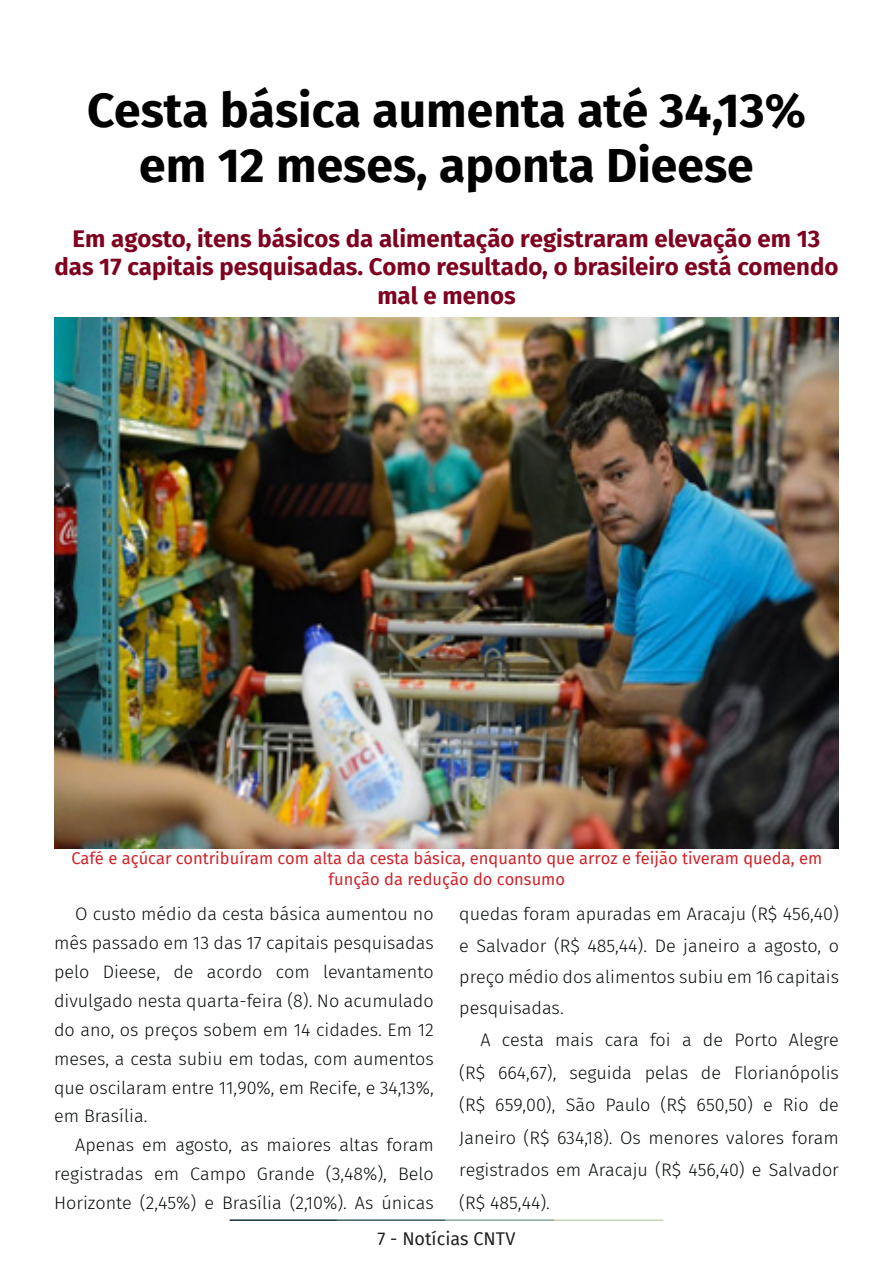
<style>
.page{position:relative;width:893px;height:1263px;background:#fff}
.page>*{position:absolute;margin:0;border:0;box-sizing:border-box;transform-origin:0 0}
.t1{font:700 48px/55.5px "Fira Sans";color:#000001;text-align:center}
.t2{font:700 24px/28.5px "Fira Sans";color:#7e0220;text-align:center}
.t3{font:300 18px/28.8px "Fira Sans";color:#080d0b;text-align:justify}
.t4{font:18px "Fira Sans";color:#231f20}
.t5{font:16.5px/21px "Fira Sans";color:#d1232a;text-align:center}
</style>
<div class="page">
<hr style="left:230px;top:1219px;width:107px;height:2px;background:#0e323f">
<hr style="left:337px;top:1219px;width:109px;height:2px;background:#3a5f6d">
<hr style="left:446px;top:1219px;width:109px;height:2px;background:#87a59a">
<hr style="left:555px;top:1219px;width:108px;height:2px;background:#c6d5b7">
<img style="left:54px;top:317px;width:785px;height:531px">
<p class="t1" style="left:87px;top:79px;width:720px">Cesta básica aumenta até 34,13% em 12 meses, aponta Dieese</p>
<p class="t2" style="left:54px;top:222px;width:785px">Em agosto, itens básicos da alimentação registraram elevação em 13 das 17 capitais pesquisadas. Como resultado, o brasileiro está comendo mal e menos</p>
<p class="t5" style="left:71px;top:847px;width:752px">Café e açúcar contribuíram com alta da cesta básica, enquanto que arroz e feijão tiveram queda, em função da redução do consumo</p>
<p class="t3" style="left:54px;top:900px;width:381px;text-indent:21px">O custo médio da cesta básica aumentou no mês passado em 13 das 17 capitais pesquisadas pelo Dieese, de acordo com levantamento divulgado nesta quarta-feira (8). No acumulado do ano, os preços sobem em 14 cidades. Em 12 meses, a cesta subiu em todas, com aumentos que oscilaram entre 11,90%, em Recife, e 34,13%, em Brasília.</p>
<p class="t3" style="left:54px;top:1130px;width:381px;text-indent:21px">Apenas em agosto, as maiores altas foram registradas em Campo Grande (3,48%), Belo Horizonte (2,45%) e Brasília (2,10%). As únicas</p>
<p class="t3" style="left:459px;top:898px;width:381px;line-height:31px">quedas foram apuradas em Aracaju (R$ 456,40) e Salvador (R$ 485,44). De janeiro a agosto, o preço médio dos alimentos subiu em 16 capitais pesquisadas.</p>
<p class="t3" style="left:459px;top:1023px;width:381px;line-height:32.5px;text-indent:21px">A cesta mais cara foi a de Porto Alegre (R$ 664,67), seguida pelas de Florianópolis (R$ 659,00), São Paulo (R$ 650,50) e Rio de Janeiro (R$ 634,18). Os menores valores foram registrados em Aracaju (R$ 456,40) e Salvador (R$ 485,44).</p>
<p class="t4" style="left:378px;top:1225px;width:139px">7 - Notícias CNTV</p>
</div>
